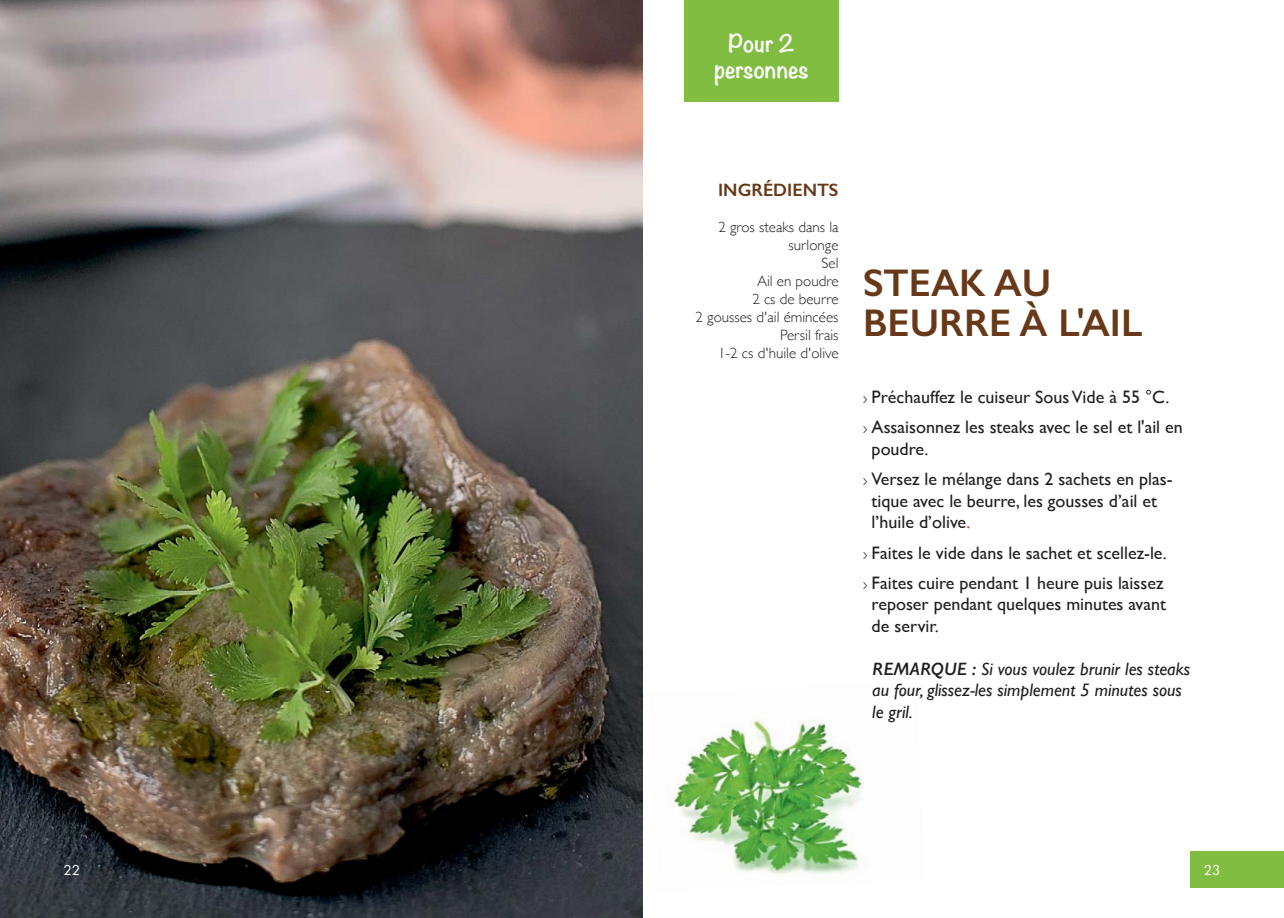
<style>
.page{position:relative;width:1284px;height:918px;background:#fff}
.page>*{position:absolute;margin:0;border:0;box-sizing:border-box;transform-origin:0 0}
.t1{font:600 38.7px/40.5px "Gill Sans";color:#673918}
.t2{font:700 21.6px/26px "Noteworthy";color:#fff;text-align:center}
.t3{font:18px/30.2px "Gill Sans";color:#231f20}
.t4{font:italic 18px/21.6px "Gill Sans";color:#231f20}
.t5{font:600 18px "Gill Sans";color:#673918}
.t6{font:300 15px/18px "Gill Sans";color:#231f20;text-align:right}
.t7{font:15px "Futura Boo";color:#fff}
.s1{font-weight:300;font-size:15px}
.s2{color:#c03426}
.s3{font-weight:600}
</style>
<div class="page">
<div style="left:684px;top:0;width:154px;height:102px;background:#81bd41"></div>
<img style="left:0;top:0;width:642px;height:918px">
<img style="left:673px;top:718px;width:190px;height:157px">
<div style="left:1190px;top:851px;width:93px;height:37px;background:#81bd41"></div>
<p class="t2" style="left:714px;top:28px;width:96px">Pour 2 personnes</p>
<p class="t5" style="left:718px;top:179px;width:122px">INGRÉDIENTS</p>
<p class="t6" style="left:695px;top:218px;width:144px">2 gros steaks dans la surlonge<br>Sel<br>Ail en poudre<br>2 cs de beurre<br>2 gousses d'ail émincées<br>Persil frais<br>1-2 cs d'huile d'olive</p>
<h1 class="t1" style="left:863px;top:262px;width:281px">STEAK AU<br>BEURRE À L'AIL</h1>
<p class="t3" style="left:863px;top:382px;width:321px"><span class="s1">›</span> Préchauffez le cuiseur Sous Vide à 55 °C.<br><span class="s1">›</span> Assaisonnez les steaks avec le sel et l'ail en</p>
<p class="t3" style="left:863px;top:434px;width:311px;text-indent:8px">poudre.<br><span class="s1">›</span> Versez le mélange dans 2 sachets en plas-</p>
<p class="t3" style="left:871px;top:490px;width:287px;line-height:21.6px">tique avec le beurre, les gousses d’ail et l’huile d’olive<span class="s2">.</span></p>
<p class="t3" style="left:863px;top:537px;width:305px"><span class="s1">›</span> Faites le vide dans le sachet et scellez-le. <span class="s1">›</span> Faites cuire pendant 1 heure puis laissez</p>
<p class="t3" style="left:871px;top:593px;width:296px;line-height:21.6px">reposer pendant quelques minutes avant de servir.</p>
<p class="t4" style="left:872px;top:658px;width:319px"><span class="s3">REMARQUE :</span> Si vous voulez brunir les steaks au four, glissez-les simplement 5 minutes sous le gril.</p>
<p class="t7" style="left:63px;top:864px;width:18px">22</p>
<p class="t7" style="left:1203px;top:864px;width:18px">23</p>
</div>
